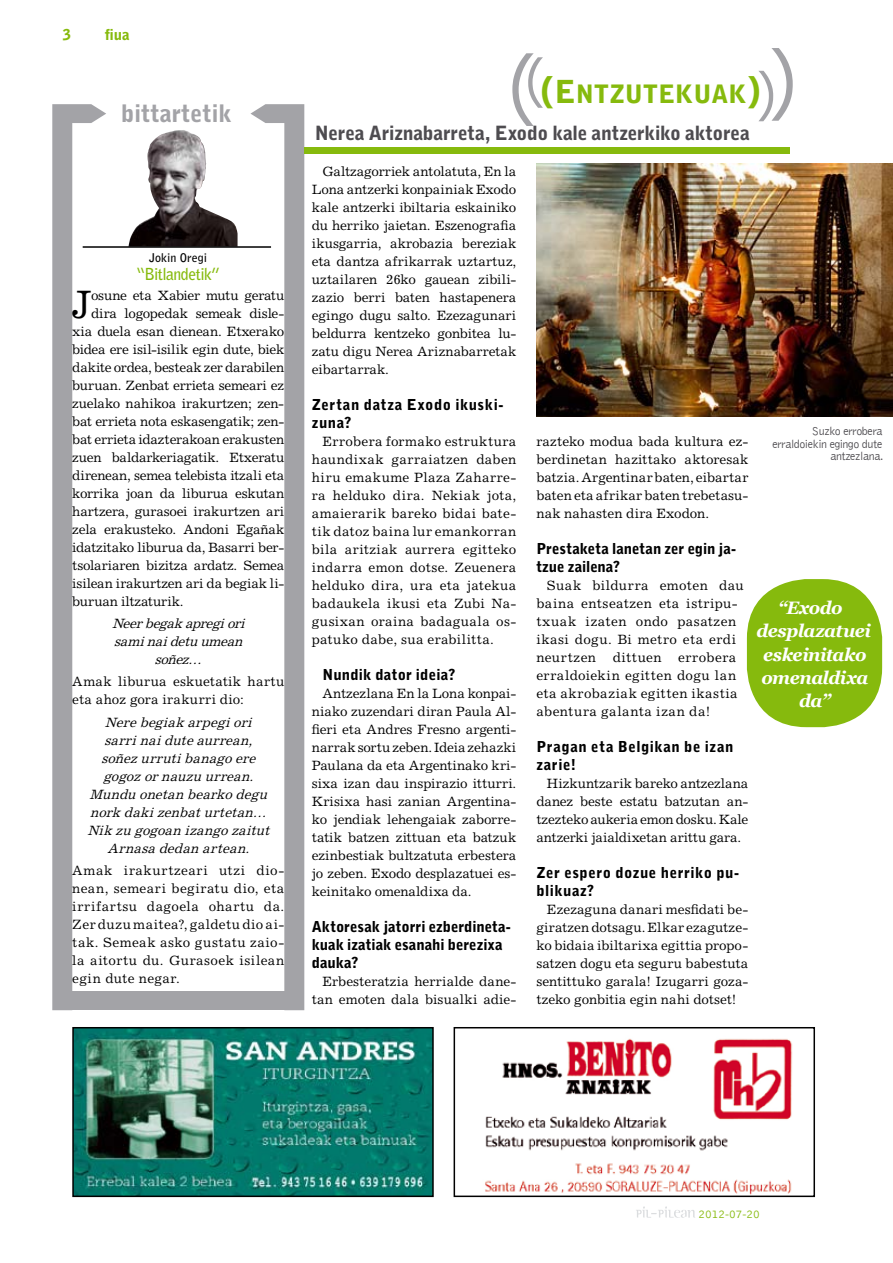
<style>
.page{position:relative;width:893px;height:1263px;background:#fff}
.page>*{position:absolute;margin:0;border:0;box-sizing:border-box;transform-origin:0 0}
.t1{font:300 72px "Bell Gothic";color:#a3a3a7}
.t2{font:39.75px "Excelsior";color:#000}
.t3{font:900 25.2px "Bell Gothic Std";color:#86ba0d}
.t4{font:900 24px "Bell Gothic Std";color:#a3a3a7}
.t5{font:900 19.5px "Bell Gothic Std";letter-spacing:-.015em;color:#4e4c50}
.t6{font:italic 700 18px/23.4px "Georgia";letter-spacing:-.03em;color:#fff;text-align:center}
.t7{font:700 16.5px "Bell Gothic Std";letter-spacing:-.035em;color:#86ba0d;scale:.95 1}
.t8{font:900 15px/18px "Bell Gothic Std";letter-spacing:.01em;color:#000}
.t9{font:900 15px/18px "Bell Gothic Std";letter-spacing:.035em;color:#000}
.t10{font:900 15px/18px "Bell Gothic Std";letter-spacing:.03em;color:#000}
.t11{font:900 15px "Bell Gothic Std";color:#86ba0d}
.t12{font:13.5px/18px "Excelsior";color:#000;text-align:justify}
.t13{font:italic 13.5px/18px "Excelsior";color:#000;text-align:center}
.t14{font:13.5px/18px "Excelsior";letter-spacing:.035em;color:#000}
.t15{font:13.5px/18px "Excelsior";letter-spacing:.02em;color:#000}
.t16{font:300 12px/12px "Bell Gothic";letter-spacing:-.03em;color:#4e4c50;text-align:right}
.t17{font:700 12px "Bell Gothic Std";color:#000}
.t18{font:300 12px "Bell Gothic";color:#86ba0d}
.s1{font-size:103.65px}
.s2{font-size:36px}
.s3{font-size:31.5px}
</style>
<div class="page">
<svg style="left:250px;top:104px;width:54px;height:906px"></svg>
<svg style="left:52px;top:104px;width:54px;height:906px"></svg>
<div style="left:72px;top:991px;width:212px;height:19px;background:#a3a3a7"></div>
<img style="left:485px;top:1038px;width:308px;height:156px">
<div style="left:454px;top:1027px;width:361px;height:170px;border:2px solid #000"></div>
<img style="left:75px;top:1030px;width:356px;height:164px">
<div style="left:72px;top:1027px;width:362px;height:170px;border:2px solid #000"></div>
<img style="left:128px;top:130px;width:110px;height:116px">
<hr style="left:83px;top:246px;width:188px;height:2px;background:#000">
<svg style="left:636px;top:1206px;width:59px;height:12px"></svg>
<div style="left:304px;top:147px;width:486px;height:6px;background:#86ba0d"></div>
<img style="left:536px;top:164px;width:357px;height:253px">
<div style="left:747px;top:579px;width:135px;height:148px;background:#86ba0d;border-radius:60px"></div>
<p class="t11" style="left:63px;top:26px;width:10px">3</p>
<p class="t11" style="left:105px;top:26px;width:27px">fiua</p>
<h3 class="t4" style="left:121px;top:100px;width:112px">bittartetik</h3>
<p class="t17" style="left:149px;top:250px;width:59px">Jokin Oregi</p>
<p class="t7" style="left:136px;top:264px;width:90px">“Bitlandetik”</p>
<h2 class="t2" style="left:72px;top:281px;width:21px">J</h2>
<p class="t12" style="left:91px;top:286px;width:195px">osune eta Xabier mutu geratu</p>
<p class="t12" style="left:91px;top:304px;width:195px">dira logopedak semeak disle-</p>
<p class="t12" style="left:72px;top:322px;width:214px">xia duela esan dienean. Etxerako</p>
<p class="t12" style="left:72px;top:340px;width:213px">bidea ere isil-isilik egin dute, biek</p>
<p class="t12" style="left:72px;top:358px;width:214px">dakite ordea, besteak zer darabilen</p>
<p class="t12" style="left:72px;top:376px;width:213px">buruan. Zenbat errieta semeari ez</p>
<p class="t12" style="left:72px;top:394px;width:214px">zuelako nahikoa irakurtzen; zen-</p>
<p class="t12" style="left:72px;top:412px;width:214px">bat errieta nota eskasengatik; zen-</p>
<p class="t12" style="left:72px;top:430px;width:214px">bat errieta idazterakoan erakusten</p>
<p class="t12" style="left:72px;top:448px;width:214px">zuen baldarkeriagatik. Etxeratu</p>
<p class="t12" style="left:72px;top:466px;width:214px">direnean, semea telebista itzali eta</p>
<p class="t12" style="left:72px;top:484px;width:214px">korrika joan da liburua eskutan</p>
<p class="t12" style="left:72px;top:502px;width:214px">hartzera, gurasoei irakurtzen ari</p>
<p class="t12" style="left:72px;top:520px;width:214px">zela erakusteko. Andoni Egañak</p>
<p class="t12" style="left:72px;top:538px;width:214px">idatzitako liburua da, Basarri ber-</p>
<p class="t12" style="left:72px;top:556px;width:214px">tsolariaren bizitza ardatz. Semea</p>
<p class="t12" style="left:72px;top:574px;width:214px">isilean irakurtzen ari da begiak li-</p>
<p class="t12" style="left:72px;top:592px;width:113px">buruan iltzaturik.</p>
<p class="t13" style="left:112px;top:614px;width:138px">Neerbegakapregiori saminaidetuumean soñez…</p>
<p class="t15" style="left:72px;top:673px;width:214px">Amak liburua eskuetatik hartu eta ahoz gora irakurri dio:</p>
<p class="t13" style="left:87px;top:713px;width:188px">Nerebegiak arpegiori sarrinaiduteaurrean, soñezurrutibanagoere gogozornauzu urrean.<br>Mundu onetan bearkodegu nork dakizenbaturtetan…<br>Nik zu gogoan izangozaitut<br>Arnasadedan artean.</p>
<p class="t12" style="left:72px;top:861px;width:214px">Amak irakurtzeari utzi dio&shy;nean, semeari begiratu dio, eta irrifartsu dagoela ohartu da.<br>Zer duzu maitea?, galdetu dio ai&shy;tak. Semeak asko gustatu zaio&shy;la aitortu du. Gurasoek isilean egin dute negar.</p>
<h1 class="t1" style="left:752px;top:58px;width:52px">)<span class="s1">)</span></h1>
<h3 class="t3" style="left:541px;top:79px;width:221px"><span class="s2">(</span><span class="s3">E</span> NTZUTEKUAK<span class="s2">)</span></h3>
<h3 class="t5" style="left:315px;top:122px;width:436px">Nerea Ariznabarreta, Exodo kale antzerkiko aktorea</h3>
<p class="t12" style="left:312px;top:162px;width:206px;text-indent:11px">Galtzagorriek antolatuta, En la Lona antzerki konpainiak Exodo kale antzerki ibiltaria eskainiko du herriko jaietan. Eszenografia ikusgarria, akrobazia bereziak eta dantza afrikarrak uztartuz, uztailaren 26ko gauean zibili&shy;zazio berri baten hastapenera egingo dugu salto. Ezezagunari beldurra kentzeko gonbitea lu&shy;zatu digu Nerea Ariznabarretak eibartarrak.</p>
<p class="t9" style="left:312px;top:396px;width:193px">Zertan datza Exodo ikuski&shy;zuna?</p>
<p class="t12" style="left:312px;top:432px;width:206px;text-indent:11px">Errobera formako estruktura haundixak garraiatzen daben hiru emakume Plaza Zaharre&shy;ra helduko dira. Nekiak jota, amaierarik bareko bidai bate&shy;tik datoz baina lur emankorran bila aritziak aurrera egitteko indarra emon dotse. Zeuenera helduko dira, ura eta jatekua badaukela ikusi eta Zubi Na&shy;gusixan oraina badaguala os&shy;patuko dabe, sua erabilitta.</p>
<p class="t8" style="left:322px;top:666px;width:135px">Nundik dator ideia?</p>
<p class="t12" style="left:312px;top:684px;width:206px;text-indent:11px">Antzezlana En la Lona konpai&shy;niako zuzendari diran Paula Al&shy;fieri eta Andres Fresno argenti&shy;narrak sortu zeben. Ideia zehazki Paulana da eta Argentinako kri&shy;sixa izan dau inspirazio itturri.<br>Krisixa hasi zanian Argentina&shy;ko jendiak lehengaiak zaborre&shy;tatik batzen zittuan eta batzuk ezinbestiak bultzatuta erbestera jo zeben. Exodo desplazatuei es&shy;keinitako omenaldixa da.</p>
<p class="t8" style="left:312px;top:918px;width:200px">Aktoresak jatorri ezberdineta&shy;kuak izatiak esanahi berezixa dauka?</p>
<p class="t12" style="left:312px;top:972px;width:206px;text-align:right">Erbesteratzia herrialde dane&shy;tan emoten dala bisualki adie-</p>
<p class="t16" style="left:772px;top:426px;width:112px">Suzko errobera erraldoiekin egingo dute antzezlana.</p>
<p class="t12" style="left:536px;top:432px;width:214px">razteko modua bada kultura ez&shy;berdinetan hazittako aktoresak batzia. Argentinar baten, eibartar baten eta afrikar baten trebetasu&shy;nak nahasten dira Exodon.</p>
<p class="t8" style="left:536px;top:540px;width:201px">Prestaketa lanetan zer egin ja&shy;tzue zailena?</p>
<p class="t14" style="left:536px;top:576px;width:209px;text-indent:11px">Suak bildurra emoten dau baina entseatzen eta istripu&shy;txuak izaten ondo pasatzen ikasi dogu. Bi metro eta erdi neurtzen dittuen errobera erraldoiekin egitten dogu lan eta akrobaziak egitten ikastia abentura galanta izan da!</p>
<p class="t9" style="left:536px;top:738px;width:199px">Pragan eta Belgikan be izan zarie!</p>
<p class="t12" style="left:536px;top:774px;width:214px;text-indent:11px">Hizkuntzarik bareko antzezlana danez beste estatu batzutan an&shy;tzezteko aukeria emon dosku. Kale antzerki jaialdixetan arittu gara.</p>
<p class="t10" style="left:536px;top:864px;width:204px">Zer espero dozue herriko pu&shy;blikuaz?</p>
<p class="t12" style="left:536px;top:900px;width:214px;text-indent:11px">Ezezaguna danari mesfidati be&shy;giratzen dotsagu. Elkar ezagutze&shy;ko bidaia ibiltarixa egittia propo&shy;satzen dogu eta seguru babestuta sentittuko garala! Izugarri goza&shy;tzeko gonbitia egin nahi dotset!</p>
<h3 class="t6" style="left:756px;top:596px;width:116px">“Exodo desplazatuei eskeinitako omenaldixa da”</h3>
<p class="t18" style="left:698px;top:1207px;width:63px">2012-07-20</p>
</div>
